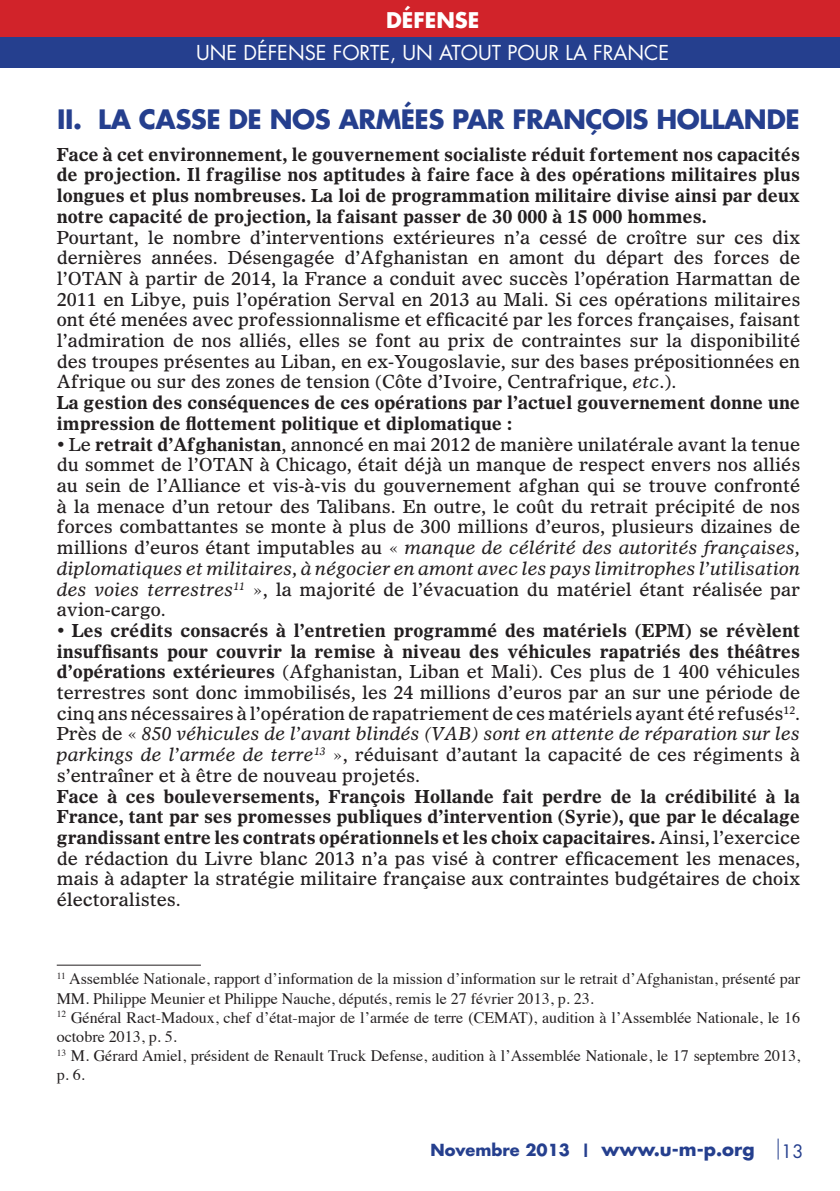
<style>
.page{position:relative;width:840px;height:1191px;background:#fff}
.page>*{position:absolute;margin:0;border:0;box-sizing:border-box;transform-origin:0 0}
.t1{font:700 26px "Futura";letter-spacing:-.02em;color:#253f8e}
.t2{font:700 21px "Futura";color:#fff}
.t3{font:20px "Futura";color:#fff}
.t4{font:18px/20.6px "Olympian";color:#231f20;text-align:justify}
.t5{font:700 18px/20.8px "Olympian";color:#231f20;text-align:justify}
.t6{font:18px "Futura";color:#253f8e}
.t7{font:700 16.2px "Futura";color:#253f8e}
.t8{font:16px/19.2px "Times";color:#231f20}
.s1{font-style:italic}
.s2{font-weight:700}
.s3{font-weight:400}
.s4{font-size:18px}
</style>
<div class="page">
<div style="left:0;top:11px;width:839px;height:57px;background:#253f8e"></div>
<div style="left:0;top:0;width:839px;height:37px;background:#d1232a"></div>
<svg style="left:777px;top:1138px;width:1px;height:21px"></svg>
<hr style="left:57px;top:964px;width:144px;height:1px;background:#231f20">
<p class="t2" style="left:386px;top:6px;width:95px">DÉFENSE</p>
<p class="t3" style="left:196px;top:39px;width:474px">UNE DÉFENSE FORTE, UN ATOUT POUR LA FRANCE</p>
<h1 class="t1" style="left:57px;top:101px;width:116px">II. LA CASSE</h1>
<h1 class="t1" style="left:228px;top:101px;width:62px">DE NOS</h1>
<h1 class="t1" style="left:338px;top:101px;width:19px">ARMÉES</h1>
<h1 class="t1" style="left:452px;top:101px;width:18px">PAR</h1>
<h1 class="t1" style="left:512px;top:101px;width:34px">FRAN</h1>
<h1 class="t1" style="left:585px;top:101px;width:33px">ÇOIS</h1>
<h1 class="t1" style="left:656px;top:101px;width:39px">HOLLANDE</h1>
<p class="t5" style="left:57px;top:144px;width:744px">Face à cet environnement, le gouvernement socialiste réduit fortement nos capacités de projection. Il fragilise nos aptitudes à faire face à des opérations militaires plus longues et plus nombreuses. La loi de programmation militaire divise ainsi par deux notre capacité de projection, la faisant passer de 30 000 à 15 000 hommes.</p>
<p class="t4" style="left:57px;top:226px;width:744px;text-align:left">Pourtant, le nombre d’interventions extérieures n’a cessé de croître sur ces dix dernières années. Désengagée d’Afghanistan en amont du départ des forces de l’OTAN à partir de 2014, la France a conduit avec succès l’opération Harmattan de 2011 en Libye, puis l’opération Serval en 2013 au Mali. Si ces opérations militaires ont été menées avec professionnalisme et efficacité par les forces françaises, faisant l’admiration de nos alliés, elles se font au prix de contraintes sur la disponibilité des troupes présentes au Liban, en ex-Yougoslavie, sur des bases prépositionnées en Afrique ou sur des zones de tension (Côte d’Ivoire, Centrafrique, <span class="s1">etc</span>.).<br><span class="s2">La gestion des conséquences de ces opérations par l’actuel gouvernement donne une impression de flottement politique et diplomatique :</span></p>
<p class="t4" style="left:57px;top:433px;width:744px">• Le <span class="s2">retrait d’Afghanistan</span>, annoncé en mai 2012 de manière unilatérale avant la tenue du sommet de l’OTAN à Chicago, était déjà un manque de respect envers nos alliés au sein de l’Alliance et vis-à-vis du gouvernement afghan qui se trouve confronté à la menace d’un retour des Talibans. En outre, le coût du retrait précipité de nos forces combattantes se monte à plus de 300 millions d’euros, plusieurs dizaines de millions d’euros étant imputables au « <span class="s1">manque de célérité des autorités françaises, diplomatiques et militaires, à négocier en amont avec les pays limitrophes l’utilisation des voies terrestres</span><sup>11</sup> », la majorité de l’évacuation du matériel étant réalisée par avion-cargo.</p>
<p class="t4" style="left:57px;top:620px;width:744px">• <span class="s2">Les crédits consacrés à l’entretien programmé des matériels (EPM) se révèlent insuffisants pour couvrir la remise à niveau des véhicules rapatriés des théâtres d’opérations extérieures</span> (Afghanistan, Liban et Mali). Ces plus de 1 400 véhicules terrestres sont donc immobilisés, les 24 millions d’euros par an sur une période de cinq ans nécessaires à l’opération de rapatriement de ces matériels ayant été refusés<sup>12</sup>.<br>Près de « <span class="s1">850 véhicules de l’avant blindés (VAB) sont en attente de réparation sur les parkings de l’armée de terre</span><sup>13</sup> », réduisant d’autant la capacité de ces régiments à s’entraîner et à être de nouveau projetés.</p>
<p class="t5" style="left:57px;top:785px;width:744px">Face à ces bouleversements, François Hollande fait perdre de la crédibilité à la France, tant par ses promesses publiques d’intervention (Syrie), que par le décalage grandissant entre les contrats opérationnels et les choix capacitaires. <span class="s3">Ainsi, l’exercice de rédaction du Livre blanc 2013 n’a pas visé à contrer efficacement les menaces, mais à adapter la stratégie militaire française aux contraintes budgétaires de choix électoralistes.</span></p>
<p class="t8" style="left:57px;top:968px;width:744px"><sup>11</sup> Assemblée Nationale, rapport d’information de la mission d’information sur le retrait d’Afghanistan, présenté par MM. Philippe Meunier et Philippe Nauche, députés, remis le 27 février 2013, p. 23.<br><sup>12</sup> Général Ract-Madoux, chef d’état-major de l’armée de terre (CEMAT), audition à l’Assemblée Nationale, le 16 octobre 2013, p. 5.<br><sup>13</sup> M. Gérard Amiel, président de Renault Truck Defense, audition à l’Assemblée Nationale, le 17 septembre 2013, p. 6.</p>
<p class="t7" style="left:430px;top:1138px;width:325px">NOVEMBRE 2013 | <span class="s4">WWW.U-M-P.ORG</span></p>
<p class="t6" style="left:780px;top:1139px;width:24px">13</p>
</div>
